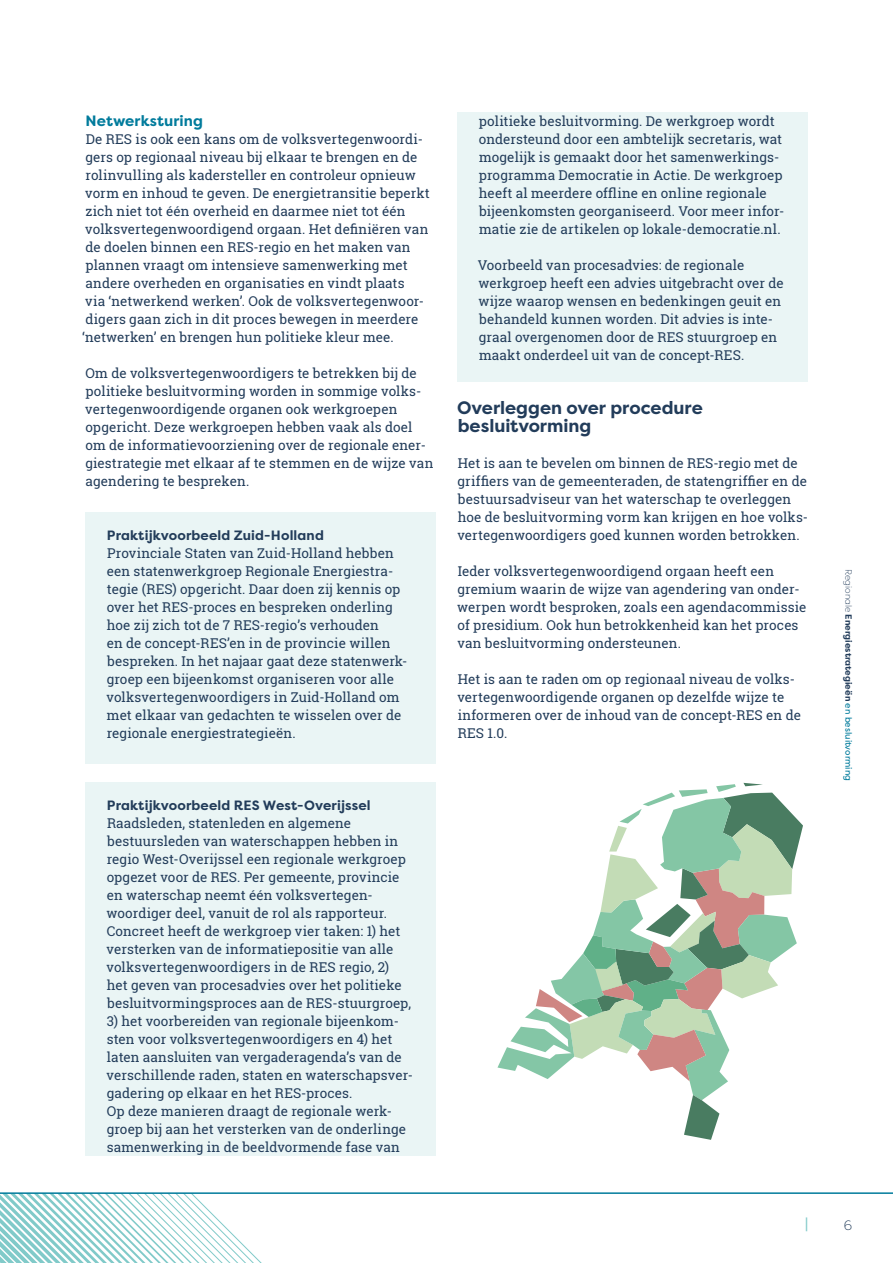
<style>
.page{position:relative;width:893px;height:1263px;background:#fff}
.page>*{position:absolute;margin:0;border:0;box-sizing:border-box;transform-origin:0 0}
.t1{font:700 18px/18px "Filson Pro";color:#223c5a}
.t2{font:700 15px "Filson Pro";letter-spacing:.005em;color:#007b9c}
.t3{font:700 13.8px "Filson Pro";color:#81cac9}
.t4{font:13.5px/18px "Roboto Slab";letter-spacing:.005em;color:#223c5a}
.t5{font:700 13.5px "Filson Pro";letter-spacing:.01em;color:#223c5a}
.t6{font:300 13.5px "Filson Pro";color:#223c5a}
.t7{font:700 9px "Filson Pro";color:#223c5a}
.s1{font-weight:300}
.s2{font-weight:400;color:#007b9c}
</style>
<div class="page">
<svg style="left:0;top:1194px;width:262px;height:69px"></svg>
<hr style="left:0;top:1192px;width:893px;height:2px;background:#007b9c">
<div style="left:85px;top:512px;width:351px;height:36px;background:#eaf5f5"></div>
<div style="left:85px;top:544px;width:351px;height:220px;background:#eaf5f5"></div>
<div style="left:85px;top:782px;width:351px;height:36px;background:#eaf5f5"></div>
<div style="left:85px;top:814px;width:351px;height:288px;background:#eaf5f5"></div>
<div style="left:85px;top:1102px;width:351px;height:54px;background:#eaf5f5"></div>
<div style="left:457px;top:112px;width:351px;height:126px;background:#eaf5f5"></div>
<div style="left:457px;top:238px;width:351px;height:18px;background:#eaf5f5"></div>
<div style="left:457px;top:256px;width:351px;height:126px;background:#eaf5f5"></div>
<svg style="left:497px;top:783px;width:306px;height:357px"></svg>
<p class="t2" style="left:86px;top:111px;width:119px">Netwerksturing</p>
<p class="t4" style="left:82px;top:130px;width:349px">De RES is ook een kans om de volksvertegenwoordi&shy;gers op regionaal niveau bij elkaar te brengen en de rolinvulling als kadersteller en controleur opnieuw vorm en inhoud te geven. De energietransitie beperkt zich niet tot één overheid en daarmee niet tot één volksvertegenwoordigend orgaan. Het definiëren van de doelen binnen een RES-regio en het maken van plannen vraagt om intensieve samenwerking met andere overheden en organisaties en vindt plaats<br>via ‘netwerkend werken’. Ook de volksvertegenwoor&shy;digers gaan zich in dit proces bewegen in meerdere ‘netwerken’ en brengen hun politieke kleur mee.</p>
<p class="t4" style="left:85px;top:364px;width:350px">Om de volksvertegenwoordigers te betrekken bij de politieke besluitvorming worden in sommige volks&shy;vertegenwoordigende organen ook werkgroepen opgericht. Deze werkgroepen hebben vaak als doel om de informatievoorziening over de regionale ener&shy;giestrategie met elkaar af te stemmen en de wijze van agendering te bespreken.</p>
<p class="t5" style="left:107px;top:527px;width:218px">Praktijkvoorbeeld Zuid-Holland</p>
<p class="t4" style="left:107px;top:544px;width:302px">Provinciale Staten van Zuid-Holland hebben een statenwerkgroep Regionale Energiestra&shy;tegie (RES) opgericht. Daar doen zij kennis op over het RES-proces en bespreken onderling hoe zij zich tot de 7 RES-regio’s verhouden<br>en de concept-RES’en in de provincie willen bespreken. In het najaar gaat deze statenwerk&shy;groep een bijeenkomst organiseren voor alle volksvertegenwoordigers in Zuid-Holland om met elkaar van gedachten te wisselen over de regionale energiestrategieën.</p>
<p class="t5" style="left:107px;top:797px;width:265px">Praktijkvoorbeeld RES West-Overijssel</p>
<p class="t4" style="left:106px;top:814px;width:306px">Raadsleden, statenleden en algemene bestuursleden van waterschappen hebben in regio West-Overijssel een regionale werkgroep opgezet voor de RES. Per gemeente, provincie en waterschap neemt één volksvertegen&shy;woordiger deel, vanuit de rol als rapporteur.<br>Concreet heeft de werkgroep vier taken: 1) het versterken van de informatiepositie van alle volksvertegenwoordigers in de RES regio, 2) het geven van procesadvies over het politieke besluitvormingsproces aan de RES-stuurgroep,</p>
<p class="t4" style="left:107px;top:1012px;width:308px">3) het voorbereiden van regionale bijeenkom&shy;sten voor volksvertegenwoordigers en 4) het laten aansluiten van vergaderagenda’s van de verschillende raden, staten en waterschapsver&shy;gadering op elkaar en het RES-proces.<br>Op deze manieren draagt de regionale werk&shy;groep bij aan het versterken van de onderlinge samenwerking in de beeldvormende fase van</p>
<p class="t4" style="left:479px;top:112px;width:307px">politieke besluitvorming. De werkgroep wordt ondersteund door een ambtelijk secretaris, wat mogelijk is gemaakt door het samenwerkings&shy;programma Democratie in Actie. De werkgroep heeft al meerdere offline en online regionale bijeenkomsten georganiseerd. Voor meer infor&shy;matie zie de artikelen op lokale-democratie.nl.</p>
<p class="t4" style="left:478px;top:256px;width:307px">Voorbeeld van procesadvies: de regionale werkgroep heeft een advies uitgebracht over de wijze waarop wensen en bedenkingen geuit en behandeld kunnen worden. Dit advies is inte&shy;graal overgenomen door de RES stuurgroep en maakt onderdeel uit van de concept-RES.</p>
<h1 class="t1" style="left:457px;top:399px;width:247px">Overleggen over procedure besluitvorming</h1>
<p class="t4" style="left:457px;top:454px;width:352px">Het is aan te bevelen om binnen de RES-regio met de griffiers van de gemeenteraden, de statengriffier en de bestuursadviseur van het waterschap te overleggen hoe de besluitvorming vorm kan krijgen en hoe volks&shy;vertegenwoordigers goed kunnen worden betrokken.</p>
<p class="t4" style="left:457px;top:562px;width:351px">Ieder volksvertegenwoordigend orgaan heeft een gremium waarin de wijze van agendering van onder&shy;werpen wordt besproken, zoals een agendacommissie of presidium. Ook hun betrokkenheid kan het proces van besluitvorming ondersteunen.</p>
<p class="t4" style="left:457px;top:670px;width:345px">Het is aan te raden om op regionaal niveau de volks&shy;vertegenwoordigende organen op dezelfde wijze te informeren over de inhoud van de concept-RES en de RES 1.0.</p>
<p class="t7" style="left:854px;top:569px;width:213px;rotate:90deg"><span class="s1">Regionale</span> Energiestrategieën <span class="s2">en besluitvorming</span></p>
<p class="t3" style="left:805px;top:1214px;width:5px">|</p>
<p class="t6" style="left:844px;top:1216px;width:10px">6</p>
</div>
